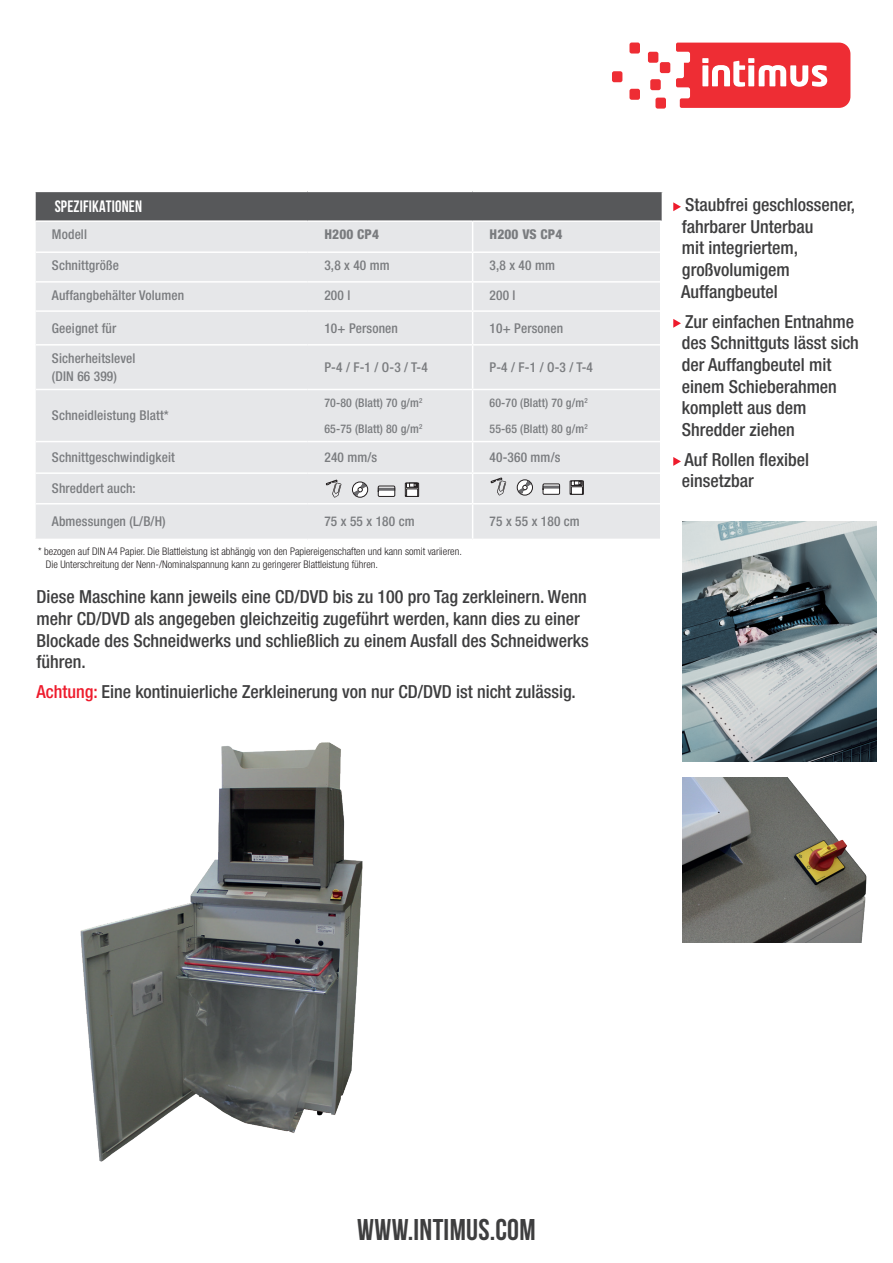
<style>
.page{position:relative;width:893px;height:1263px;background:#fff}
.page>*{position:absolute;margin:0;border:0;box-sizing:border-box;transform-origin:0 0}
.t1{font:700 30px "Bebas Neue";letter-spacing:.01em;color:#3e3e3f}
.t2{font:500 condensed 18px/21.6px "Helvetica Neue LT Std";color:#3e3e3f}
.t3{font:700 16.5px "Bebas Neue";letter-spacing:.01em;color:#fff}
.t4{font:500 condensed 13.5px/18px "Helvetica Neue LT Std";letter-spacing:.01em;color:#7a7c7f}
.t5{font:800 condensed 13.5px "Helvetica Neue LT Std";letter-spacing:.01em;color:#7a7c7f}
.t6{font:500 condensed 12px "Helvetica Neue LT Std";letter-spacing:.01em;color:#7a7c7f}
.t7{font:300 condensed 10.5px/12.6px "Helvetica Neue LT Std";color:#231f20}
.s1{color:#ee1b2c}
</style>
<div class="page">
<svg style="left:612px;top:43px;width:238px;height:66px"></svg>
<img style="left:683px;top:521px;width:194px;height:240px">
<img style="left:683px;top:777px;width:184px;height:166px">
<img style="left:80px;top:742px;width:283px;height:420px">
<div style="left:35px;top:193px;width:625px;height:347px;background:#e6e7e9"></div>
<div style="left:35px;top:191px;width:627px;height:30px;background:#57585a"></div>
<hr style="left:34px;top:191px;width:273px;height:1px;background:#fff">
<hr style="left:307px;top:191px;width:166px;height:1px;background:#fff">
<hr style="left:473px;top:191px;width:190px;height:1px;background:#fff">
<hr style="left:36px;top:220px;width:271px;height:2px;background:#fff">
<hr style="left:307px;top:220px;width:166px;height:2px;background:#fff">
<hr style="left:473px;top:220px;width:189px;height:2px;background:#fff">
<hr style="left:36px;top:251px;width:271px;height:2px;background:#fff">
<hr style="left:307px;top:251px;width:166px;height:2px;background:#fff">
<hr style="left:473px;top:251px;width:189px;height:2px;background:#fff">
<hr style="left:36px;top:281px;width:271px;height:2px;background:#fff">
<hr style="left:307px;top:281px;width:166px;height:2px;background:#fff">
<hr style="left:473px;top:281px;width:189px;height:2px;background:#fff">
<hr style="left:36px;top:310px;width:271px;height:2px;background:#fff">
<hr style="left:307px;top:310px;width:166px;height:2px;background:#fff">
<hr style="left:473px;top:310px;width:189px;height:2px;background:#fff">
<hr style="left:36px;top:344px;width:271px;height:2px;background:#fff">
<hr style="left:307px;top:344px;width:166px;height:2px;background:#fff">
<hr style="left:473px;top:344px;width:189px;height:2px;background:#fff">
<hr style="left:36px;top:389px;width:271px;height:1px;background:#fff">
<hr style="left:307px;top:389px;width:166px;height:1px;background:#fff">
<hr style="left:473px;top:389px;width:189px;height:1px;background:#fff">
<hr style="left:36px;top:441px;width:271px;height:1px;background:#fff">
<hr style="left:307px;top:441px;width:166px;height:1px;background:#fff">
<hr style="left:473px;top:441px;width:189px;height:1px;background:#fff">
<hr style="left:36px;top:472px;width:271px;height:2px;background:#fff">
<hr style="left:307px;top:472px;width:166px;height:2px;background:#fff">
<hr style="left:473px;top:472px;width:189px;height:2px;background:#fff">
<hr style="left:36px;top:503px;width:271px;height:1px;background:#fff">
<hr style="left:307px;top:503px;width:166px;height:1px;background:#fff">
<hr style="left:473px;top:503px;width:189px;height:1px;background:#fff">
<hr style="left:34px;top:539px;width:273px;height:1px;background:#fff">
<hr style="left:307px;top:539px;width:166px;height:1px;background:#fff">
<hr style="left:473px;top:539px;width:190px;height:1px;background:#fff">
<hr style="left:34px;top:192px;width:2px;height:29px;background:#fff">
<hr style="left:34px;top:221px;width:2px;height:31px;background:#fff">
<hr style="left:34px;top:252px;width:2px;height:30px;background:#fff">
<hr style="left:34px;top:282px;width:2px;height:29px;background:#fff">
<svg style="left:472px;top:222px;width:1px;height:88px"></svg>
<hr style="left:34px;top:311px;width:2px;height:34px;background:#fff">
<hr style="left:472px;top:312px;width:1px;height:32px;background:#fff">
<hr style="left:34px;top:345px;width:2px;height:44px;background:#fff">
<hr style="left:472px;top:346px;width:1px;height:43px;background:#fff">
<hr style="left:34px;top:389px;width:2px;height:53px;background:#fff">
<hr style="left:472px;top:390px;width:1px;height:51px;background:#fff">
<hr style="left:34px;top:442px;width:2px;height:31px;background:#fff">
<hr style="left:472px;top:442px;width:1px;height:30px;background:#fff">
<hr style="left:34px;top:473px;width:2px;height:31px;background:#fff">
<svg style="left:472px;top:474px;width:1px;height:29px"></svg>
<hr style="left:34px;top:504px;width:2px;height:35px;background:#fff">
<hr style="left:472px;top:504px;width:1px;height:35px;background:#fff">
<div style="left:352px;top:482px;width:16px;height:15px;border:1px solid #231f20;border-radius:50%"></div>
<svg style="left:354px;top:484px;width:12px;height:11px"></svg>
<svg style="left:378px;top:486px;width:17px;height:11px"></svg>
<svg style="left:405px;top:482px;width:14px;height:15px"></svg>
<svg style="left:325px;top:479px;width:16px;height:19px"></svg>
<div style="left:517px;top:480px;width:16px;height:15px;border:1px solid #231f20;border-radius:50%"></div>
<svg style="left:519px;top:481px;width:11px;height:12px"></svg>
<svg style="left:543px;top:483px;width:17px;height:12px"></svg>
<svg style="left:570px;top:480px;width:14px;height:15px"></svg>
<svg style="left:490px;top:477px;width:16px;height:18px"></svg>
<svg style="left:673px;top:202px;width:8px;height:9px"></svg>
<svg style="left:673px;top:319px;width:8px;height:9px"></svg>
<svg style="left:673px;top:457px;width:8px;height:9px"></svg>
<p class="t3" style="left:55px;top:198px;width:89px">SPEZIFIKATIONEN</p>
<p class="t4" style="left:52px;top:225px;width:37px">Modell</p>
<p class="t5" style="left:324px;top:226px;width:56px">H200 CP4</p>
<p class="t5" style="left:490px;top:226px;width:74px">H200 VS CP4</p>
<p class="t4" style="left:52px;top:256px;width:69px">Schnittgröße</p>
<p class="t4" style="left:324px;top:256px;width:67px">3,8 x 40 mm</p>
<p class="t4" style="left:490px;top:256px;width:67px">3,8 x 40 mm</p>
<p class="t4" style="left:52px;top:286px;width:134px">Auffangbehälter Volumen</p>
<p class="t4" style="left:324px;top:286px;width:27px">200 l</p>
<p class="t4" style="left:490px;top:286px;width:27px">200 l</p>
<p class="t4" style="left:52px;top:319px;width:66px">Geeignet für</p>
<p class="t4" style="left:324px;top:319px;width:75px">10+ Personen</p>
<p class="t4" style="left:490px;top:319px;width:75px">10+ Personen</p>
<p class="t4" style="left:52px;top:349px;width:85px">Sicherheitslevel (DIN 66 399)</p>
<p class="t4" style="left:324px;top:358px;width:105px">P-4 / F-1 / O-3 / T-4</p>
<p class="t4" style="left:490px;top:358px;width:105px">P-4 / F-1 / O-3 / T-4</p>
<p class="t4" style="left:52px;top:406px;width:118px">Schneidleistung Blatt*</p>
<p class="t6" style="left:324px;top:395px;width:100px">70-80 (Blatt) 70 g/m<sup>2</sup></p>
<p class="t6" style="left:324px;top:422px;width:100px">65-75 (Blatt) 80 g/m<sup>2</sup></p>
<p class="t6" style="left:490px;top:395px;width:100px">60-70 (Blatt) 70 g/m<sup>2</sup></p>
<p class="t6" style="left:490px;top:422px;width:100px">55-65 (Blatt) 80 g/m<sup>2</sup></p>
<p class="t4" style="left:52px;top:448px;width:124px">Schnittgeschwindigkeit</p>
<p class="t4" style="left:324px;top:448px;width:54px">240 mm/s</p>
<p class="t4" style="left:490px;top:448px;width:72px">40-360 mm/s</p>
<p class="t4" style="left:52px;top:479px;width:85px">Shreddert auch:</p>
<p class="t4" style="left:52px;top:512px;width:115px">Abmessungen (L/B/H)</p>
<p class="t4" style="left:324px;top:512px;width:92px">75 x 55 x 180 cm</p>
<p class="t4" style="left:490px;top:512px;width:92px">75 x 55 x 180 cm</p>
<p class="t7" style="left:46px;top:545px;width:418px;text-indent:-8px">* bezogen auf DIN A4 Papier. Die Blattleistung ist abhängig von den Papiereigenschaften und kann somit variieren.<br>Die Unterschreitung der Nenn-/Nominalspannung kann zu geringerer Blattleistung führen.</p>
<p class="t2" style="left:37px;top:586px;width:554px">Diese Maschine kann jeweils eine CD/DVD bis zu 100 pro Tag zerkleinern. Wenn mehr CD/DVD als angegeben gleichzeitig zugeführt werden, kann dies zu einer Blockade des Schneidwerks und schließlich zu einem Ausfall des Schneidwerks führen.</p>
<p class="t2" style="left:37px;top:681px;width:541px"><span class="s1">Achtung:</span> Eine kontinuierliche Zerkleinerung von nur CD/DVD ist nicht zulässig.</p>
<p class="t2" style="left:681px;top:194px;width:175px">Staubfrei geschlossener, fahrbarer Unterbau<br>mit integriertem, großvolumigem<br>Auffangbeutel</p>
<p class="t2" style="left:682px;top:310px;width:179px">Zur einfachen Entnahme des Schnittguts lässt sich der Auffangbeutel mit einem Schieberahmen komplett aus dem<br>Shredder ziehen</p>
<p class="t2" style="left:682px;top:448px;width:129px">Auf Rollen flexibel einsetzbar</p>
<h1 class="t1" style="left:357px;top:1213px;width:180px">WWW.INTIMUS.COM</h1>
</div>
